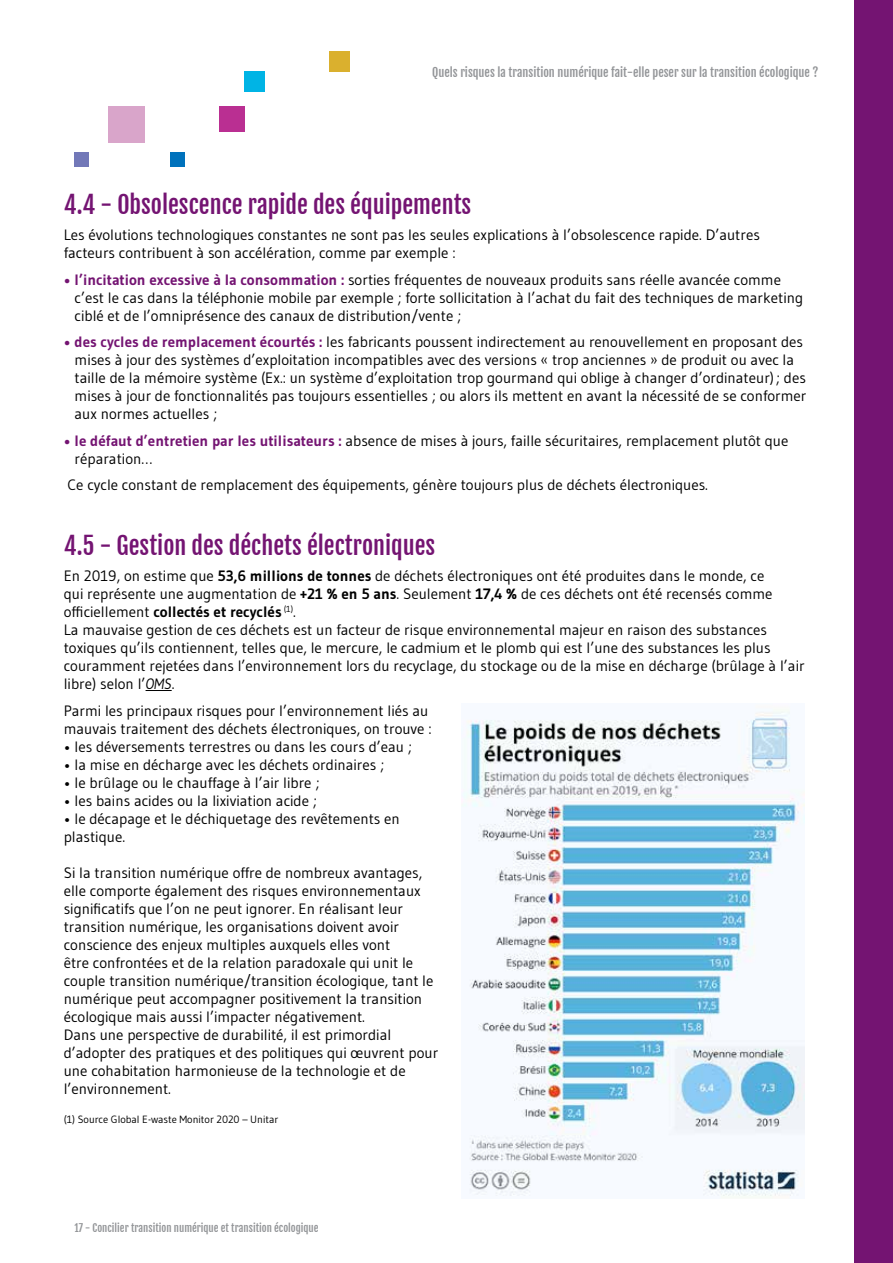
<style>
.page{position:relative;width:893px;height:1263px;background:#fff}
.page>*{position:absolute;margin:0;border:0;box-sizing:border-box;transform-origin:0 0}
.t1{font:24px "Fjalla One";color:#741472}
.t2{font:15px/18px "Gudea";color:#000}
.t3{font:12px "Fjalla One";color:#939598}
.t4{font:10.5px "Fjalla One";color:#939598}
.t5{font:10.5px "Gudea";color:#000}
.s1{font-weight:700;color:#741472}
.s2{font-weight:700}
.s3{font-style:italic}
</style>
<div class="page">
<div style="left:855px;top:0;width:38px;height:1263px;background:#741472"></div>
<div style="left:108px;top:106px;width:37px;height:37px;background:#d9a5ca"></div>
<div style="left:170px;top:152px;width:15px;height:15px;background:#0072bc"></div>
<div style="left:74px;top:152px;width:15px;height:15px;background:#7278b8"></div>
<div style="left:219px;top:106px;width:26px;height:26px;background:#ba2f92"></div>
<div style="left:245px;top:71px;width:20px;height:21px;background:#00b4e5"></div>
<div style="left:329px;top:51px;width:21px;height:20px;background:#dab02e"></div>
<svg style="left:146px;top:690px;width:26px;height:1px"></svg>
<img style="left:461px;top:711px;width:343px;height:485px">
<p class="t3" style="left:432px;top:64px;width:388px">Quels risques la transition numérique fait-elle peser sur la transition écologique ?</p>
<h1 class="t1" style="left:64px;top:189px;width:409px">4.4 - Obsolescence rapide des équipements</h1>
<p class="t2" style="left:64px;top:225px;width:698px">Les évolutions technologiques constantes ne sont pas les seules explications à l’obsolescence rapide. D’autres facteurs contribuent à son accélération, comme par exemple :</p>
<p class="t2" style="left:75px;top:270px;width:730px;text-indent:-11px"><span class="s1">• l’incitation excessive à la consommation :</span> sorties fréquentes de nouveaux produits sans réelle avancée comme c’est le cas dans la téléphonie mobile par exemple ; forte sollicitation à l’achat du fait des techniques de marketing ciblé et de l’omniprésence des canaux de distribution/vente ;</p>
<p class="t2" style="left:75px;top:332px;width:733px;text-indent:-11px"><span class="s1">• des cycles de remplacement écourtés :</span> les fabricants poussent indirectement au renouvellement en proposant des mises à jour des systèmes d’exploitation incompatibles avec des versions « trop anciennes » de produit ou avec la taille de la mémoire système (Ex.: un système d’exploitation trop gourmand qui oblige à changer d’ordinateur); des mises à jour de fonctionnalités pas toujours essentielles ; ou alors ils mettent en avant la nécessité de se conformer aux normes actuelles ;</p>
<p class="t2" style="left:75px;top:431px;width:715px;text-indent:-11px"><span class="s1">• le défaut d’entretien par les utilisateurs :</span> absence de mises à jours, faille sécuritaires, remplacement plutôt que réparation…</p>
<p class="t2" style="left:68px;top:476px;width:642px">Ce cycle constant de remplacement des équipements, génère toujours plus de déchets électroniques.</p>
<h1 class="t1" style="left:64px;top:531px;width:373px">4.5 - Gestion des déchets électroniques</h1>
<p class="t2" style="left:64px;top:567px;width:742px">En 2019, on estime que <span class="s2">53,6 millions de tonnes</span> de déchets électroniques ont été produites dans le monde, ce<br>qui représente une augmentation de <span class="s2">+21 % en 5 ans</span>. Seulement <span class="s2">17,4 %</span> de ces déchets ont été recensés comme officiellement <span class="s2">collectés et recyclés</span> <sup>(1)</sup>.<br>La mauvaise gestion de ces déchets est un facteur de risque environnemental majeur en raison des substances toxiques qu’ils contiennent, telles que, le mercure, le cadmium et le plomb qui est l’une des substances les plus couramment rejetées dans l’environnement lors du recyclage, du stockage ou de la mise en décharge (brûlage à l’air libre) selon l’<span class="s3">OMS</span>.</p>
<p class="t2" style="left:64px;top:701px;width:369px">Parmi les principaux risques pour l’environnement liés au mauvais traitement des déchets électroniques, on trouve :</p>
<p class="t2" style="left:64px;top:737px;width:350px">• les déversements terrestres ou dans les cours d’eau ;</p>
<p class="t2" style="left:64px;top:755px;width:322px">• la mise en décharge avec les déchets ordinaires ;</p>
<p class="t2" style="left:64px;top:773px;width:257px">• le brûlage ou le chauffage à l’air libre ;</p>
<p class="t2" style="left:64px;top:791px;width:255px">• les bains acides ou la lixiviation acide ;</p>
<p class="t2" style="left:64px;top:809px;width:338px">• le décapage et le déchiquetage des revêtements en plastique.</p>
<p class="t2" style="left:64px;top:863px;width:376px">Si la transition numérique offre de nombreux avantages, elle comporte également des risques environnementaux significatifs que l’on ne peut ignorer. En réalisant leur transition numérique, les organisations doivent avoir conscience des enjeux multiples auxquels elles vont<br>être confrontées et de la relation paradoxale qui unit le couple transition numérique/transition écologique, tant le numérique peut accompagner positivement la transition écologique mais aussi l’impacter négativement.<br>Dans une perspective de durabilité, il est primordial d’adopter des pratiques et des politiques qui œuvrent pour une cohabitation harmonieuse de la technologie et de l’environnement.</p>
<p class="t5" style="left:64px;top:1113px;width:216px">(1) Source Global E-waste Monitor 2020 – Unitar</p>
<p class="t4" style="left:74px;top:1221px;width:246px">17 - Concilier transition numérique et transition écologique</p>
</div>
